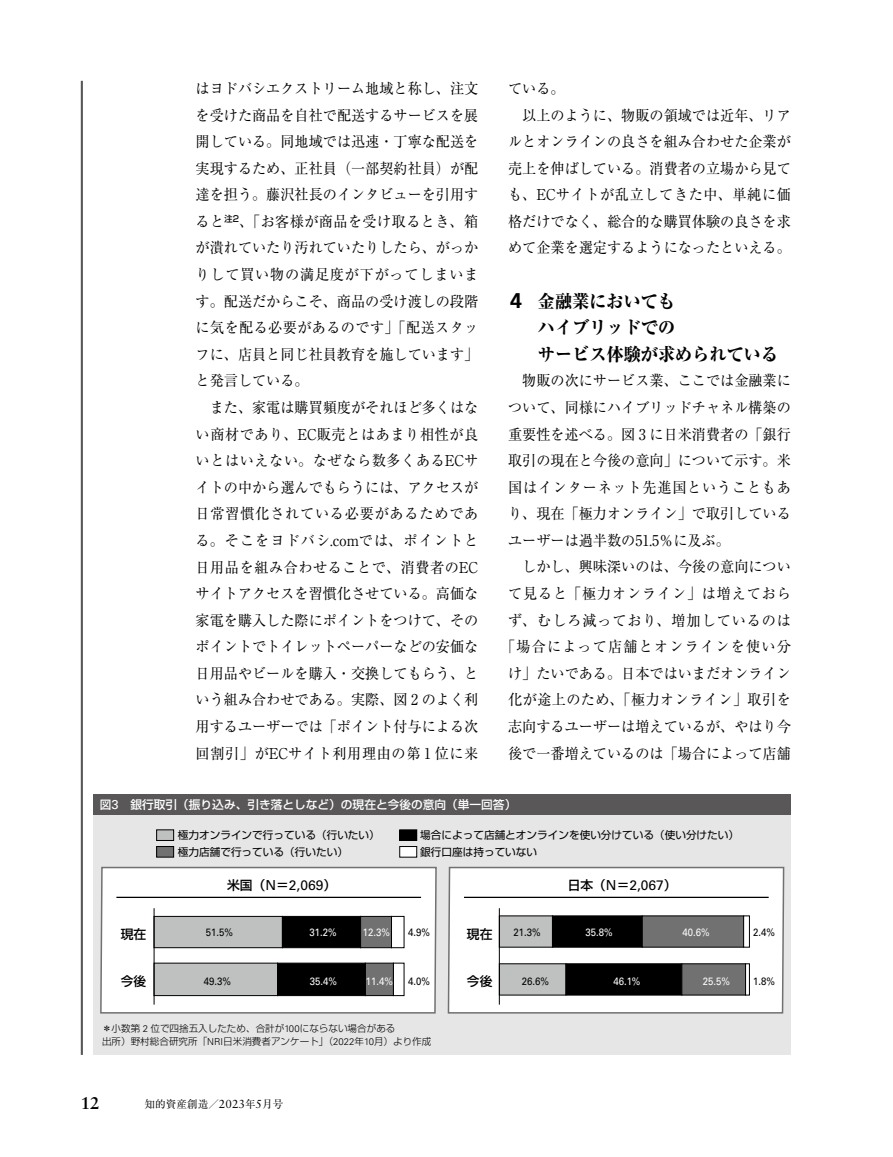
<style>
.page{position:relative;width:893px;height:1157px;background:#fff}
.page>*{position:absolute;margin:0;border:0;box-sizing:border-box;transform-origin:0 0}
.t1{font:800 18px/26.5px "Ryumin Pr 6 N";color:#000;scale:.95 1}
.t2{font:700 16.95px "Sabon LT Std";color:#000}
.t3{font:14.85px/26.5px "Ryumin Pr 6 N";color:#000;text-align:justify;scale:.95 1}
.t4{font:14.85px "Ryumin Pr 6 N";letter-spacing:.045em;color:#000;scale:.95 1}
.t5{font:13.8px "Univers LT Std";color:#000}
.t6{font:500 12.75px "Shin Go Pr 6 N";color:#000}
.t7{font:500 11.7px "Shin Go Pr 6 N";color:#fff}
.t8{font:10.65px "Shin Go Pr 6 N";color:#000}
.t9{font:10.65px "Univers LT Std";color:#fff;scale:.9 1}
.t10{font:10.65px "Univers LT Std";color:#000;scale:.9 1}
.t11{font:10.65px "Ryumin Pr 6 N";color:#000}
.t12{font:300 9.6px/12.8px "Shin Go Pr 6 N";color:#000}
.s1{font-family:"Univers LT Std";font-weight:400;font-size:12.9px}
.s2{font-family:"Frutiger LT Std";font-weight:700;font-size:21.3px}
.s3{font-family:"Shin Go Pr 6 N";font-weight:500;font-size:12.75px}
.s4{font-family:"Univers LT Std"}
.s5{font-family:"Sabon LT Std";font-size:11.7px}
</style>
<div class="page">
<hr style="left:81px;top:81px;width:2px;height:973px;background:#595757">
<div style="left:94px;top:794px;width:697px;height:21px;background:#595757"></div>
<div style="left:94px;top:815px;width:697px;height:239px;background:#e6e6e6"></div>
<div style="left:157px;top:830px;width:17px;height:10px;background:#bfc0c0"></div>
<div style="left:156px;top:829px;width:18px;height:11px;border:1px solid #000"></div>
<div style="left:157px;top:846px;width:17px;height:11px;background:#727171"></div>
<div style="left:156px;top:846px;width:18px;height:11px;border:1px solid #000"></div>
<div style="left:400px;top:830px;width:17px;height:10px;background:#000"></div>
<div style="left:399px;top:829px;width:18px;height:11px;border:1px solid #000"></div>
<div style="left:400px;top:846px;width:17px;height:11px;background:#fff"></div>
<div style="left:399px;top:846px;width:18px;height:11px;border:1px solid #000"></div>
<svg style="left:100px;top:866px;width:337px;height:148px;background:#f6f6f6"></svg>
<hr style="left:116px;top:896px;width:305px;height:2px;background:#000">
<svg style="left:447px;top:866px;width:338px;height:148px;background:#f5f5f5"></svg>
<hr style="left:464px;top:896px;width:305px;height:2px;background:#000">
<svg style="left:155px;top:916px;width:249px;height:80px;background:#8a8a8a"></svg>
<svg style="left:500px;top:915px;width:250px;height:80px;background:#737373"></svg>
<hr style="left:154px;top:908px;width:1px;height:96px;background:#000">
<hr style="left:499px;top:908px;width:1px;height:96px;background:#000">
<p class="t3" style="left:196px;top:74px;width:299px">はヨドバシエクストリーム地域と称し、注文を受けた商品を自社で配送するサービスを展開している。同地域では迅速・丁寧な配送を実現するため、正社員（一部契約社員）が配達を担う。藤沢社長のインタビューを引用すると<sup>注2</sup>、「お客様が商品を受け取るとき、箱が潰れていたり汚れていたりしたら、がっかりして買い物の満足度が下がってしまいます。配送だからこそ、商品の受け渡しの段階に気を配る必要があるのです」「配送スタッフに、店員と同じ社員教育を施しています」と発言している。</p>
<p class="t3" style="left:196px;top:393px;width:299px;text-indent:14px">また、家電は購買頻度がそれほど多くはない商材であり、EC販売とはあまり相性が良いとはいえない。なぜなら数多くあるECサイトの中から選んでもらうには、アクセスが日常習慣化されている必要があるためである。そこをヨドバシ.comでは、ポイントと日用品を組み合わせることで、消費者のECサイトアクセスを習慣化させている。高価な家電を購入した際にポイントをつけて、そのポイントでトイレットペーパーなどの安価な日用品やビールを購入・交換してもらう、という組み合わせである。実際、図 2 のよく利用するユーザーでは「ポイント付与による次回割引」がECサイト利用理由の第 1 位に来</p>
<p class="t7" style="left:100px;top:795px;width:418px">図<span class="s1">3</span>　銀行取引（振り込み、引き落としなど）の現在と今後の意向（単一回答）</p>
<p class="t8" style="left:178px;top:826px;width:203px">極力オンラインで行っている（行いたい）</p>
<p class="t8" style="left:420px;top:826px;width:320px">場合によって店舗とオンラインを使い分けている（使い分けたい）</p>
<p class="t8" style="left:178px;top:843px;width:172px">極力店舗で行っている（行いたい）</p>
<p class="t8" style="left:420px;top:843px;width:118px">銀行口座は持っていない</p>
<p class="t3" style="left:508px;top:74px;width:61px">ている。</p>
<p class="t3" style="left:522px;top:101px;width:284px">以上のように、物販の領域では近年、リア</p>
<p class="t3" style="left:508px;top:127px;width:299px">ルとオンラインの良さを組み合わせた企業が</p>
<p class="t3" style="left:508px;top:154px;width:299px">売上を伸ばしている。消費者の立場から見て</p>
<p class="t4" style="left:508px;top:183px;width:299px">も、ECサイトが乱立してきた中、単純に価</p>
<p class="t3" style="left:508px;top:207px;width:299px">格だけでなく、総合的な購買体験の良さを求</p>
<p class="t3" style="left:508px;top:234px;width:299px">めて企業を選定するようになったといえる。</p>
<p class="t1" style="left:538px;top:287px;width:254px;text-indent:-28px"><span class="s2">4</span> 金融業においても<br>ハイブリッドでの<br>サービス体験が求められている</p>
<p class="t3" style="left:508px;top:367px;width:299px;text-indent:14px">物販の次にサービス業、ここでは金融業について、同様にハイブリッドチャネル構築の重要性を述べる。図 3 に日米消費者の「銀行取引の現在と今後の意向」について示す。米国はインターネット先進国ということもあり、現在「極力オンライン」で取引しているユーザーは過半数の51.5％に及ぶ。</p>
<p class="t3" style="left:501px;top:553px;width:307px;text-align:right">しかし、興味深いのは、今後の意向につい<br>て見ると「極力オンライン」は増えておらず、むしろ減っており、増加しているのは「場合によって店舗とオンラインを使い分け」たいである。日本ではいまだオンライン化が途上のため、「極力オンライン」取引を志向するユーザーは増えているが、やはり今後で一番増えているのは「場合によって店舗</p>
<p class="t5" style="left:227px;top:877px;width:110px"><span class="s3">米国（</span>N<span class="s3">＝</span>2,069<span class="s3">）</span></p>
<p class="t5" style="left:568px;top:877px;width:110px"><span class="s3">日本（</span>N<span class="s3">＝</span>2,067<span class="s3">）</span></p>
<p class="t10" style="left:513px;top:926px;width:32px">21.3%</p>
<p class="t9" style="left:585px;top:926px;width:32px">35.8%</p>
<p class="t9" style="left:682px;top:926px;width:32px">40.6%</p>
<p class="t10" style="left:753px;top:926px;width:26px">2.4%</p>
<p class="t6" style="left:121px;top:923px;width:27px">現在</p>
<p class="t6" style="left:121px;top:970px;width:27px">今後</p>
<p class="t6" style="left:467px;top:923px;width:27px">現在</p>
<p class="t6" style="left:467px;top:970px;width:27px">今後</p>
<p class="t10" style="left:206px;top:926px;width:32px">51.5%</p>
<p class="t9" style="left:309px;top:926px;width:32px">31.2%</p>
<p class="t9" style="left:363px;top:926px;width:32px">12.3%</p>
<p class="t10" style="left:408px;top:926px;width:26px">4.9%</p>
<p class="t10" style="left:204px;top:974px;width:32px">49.3%</p>
<p class="t9" style="left:310px;top:974px;width:32px">35.4%</p>
<p class="t9" style="left:366px;top:974px;width:32px">11.4%</p>
<p class="t10" style="left:408px;top:974px;width:26px">4.0%</p>
<p class="t12" style="left:102px;top:1021px;width:331px">＊小数第 <span class="s4">2</span> 位で四捨五入したため、合計が<span class="s4">100</span>にならない場合がある<br>出所）野村総合研究所「<span class="s4">NRI</span>日米消費者アンケート」（<span class="s4">2022</span>年<span class="s4">10</span>月）より作成</p>
<p class="t10" style="left:522px;top:974px;width:32px">26.6%</p>
<p class="t9" style="left:613px;top:974px;width:32px">46.1%</p>
<p class="t9" style="left:703px;top:974px;width:32px">25.5%</p>
<p class="t10" style="left:753px;top:974px;width:26px">1.8%</p>
<p class="t2" style="left:81px;top:1093px;width:20px">12</p>
<p class="t11" style="left:145px;top:1095px;width:140px">知的資産創造／<span class="s5">2023</span>年<span class="s5">5</span>月号</p>
</div>
